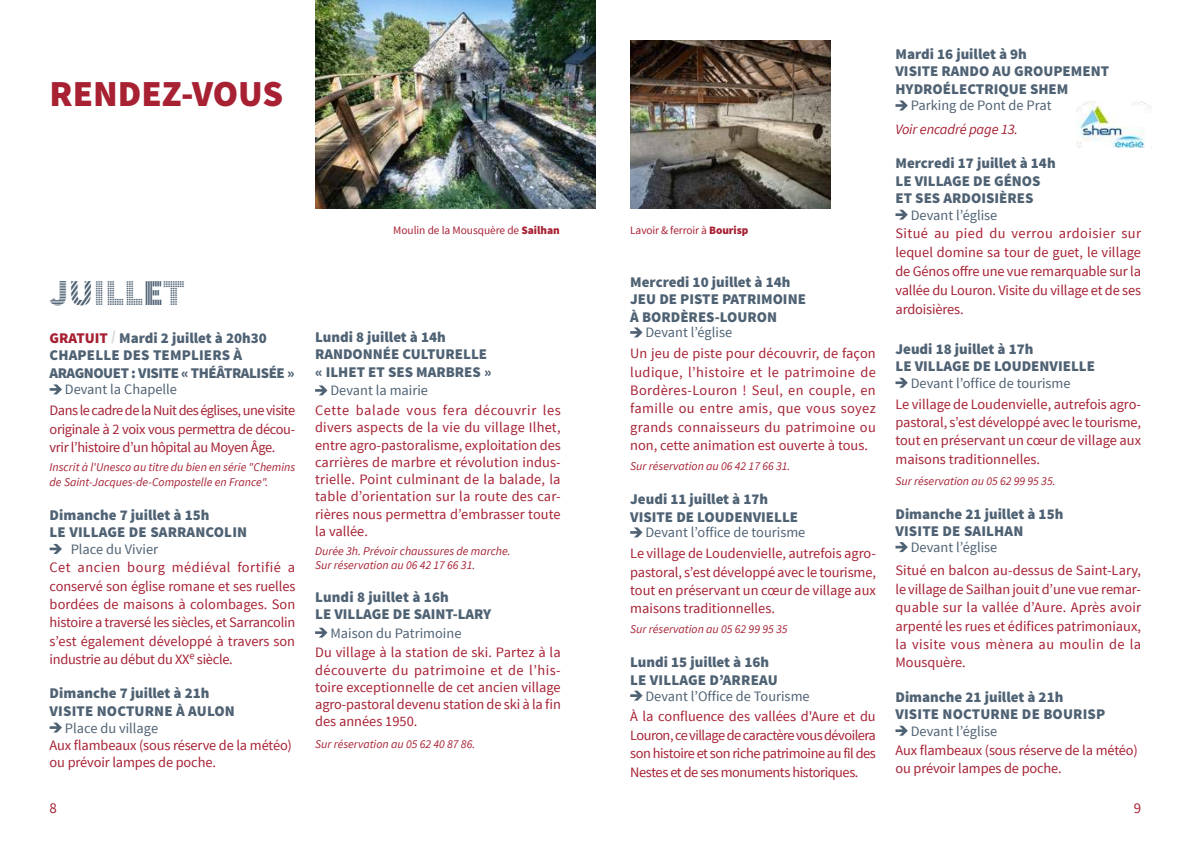
<style>
.page{position:relative;width:1191px;height:844px;background:#fff}
.page>*{position:absolute;margin:0;border:0;box-sizing:border-box;transform-origin:0 0}
.t1{font:900 36.75px "Source Sans Pro";color:#a72133}
.t2{font:36.75px "Source Sans Pro DISPLAY";color:#4f6274}
.t3{font:900 14.88px/17.5px "Source Sans Pro";color:#4f6274}
.t4{font:14.88px "Source Sans Pro";color:#a72133}
.t5{font:14.35px/18.4px "Source Sans Pro";letter-spacing:-.01em;color:#a72133;text-align:justify}
.t6{font:14.35px "Source Sans Pro";color:#4f6274}
.t7{font:italic 14.35px "Source Sans Pro";letter-spacing:-.01em;color:#a72133}
.t8{font:italic 11.9px/14.3px "Source Sans Pro";color:#a72133}
.t9{font:11.38px "Source Sans Pro";letter-spacing:-.005em;color:#a72133}
.s1{color:#a72133}
.s2{color:#dadad9}
.s3{font-weight:900}
</style>
<div class="page">
<svg style="left:50px;top:384px;width:12px;height:10px"></svg>
<svg style="left:50px;top:544px;width:12px;height:9px"></svg>
<svg style="left:50px;top:722px;width:12px;height:10px"></svg>
<svg style="left:315px;top:385px;width:12px;height:10px"></svg>
<svg style="left:315px;top:627px;width:12px;height:10px"></svg>
<img style="left:315px;top:0;width:280px;height:208px">
<svg style="left:630px;top:327px;width:12px;height:10px"></svg>
<svg style="left:630px;top:527px;width:12px;height:10px"></svg>
<svg style="left:630px;top:690px;width:12px;height:10px"></svg>
<img style="left:630px;top:40px;width:200px;height:168px">
<img style="left:1077px;top:101px;width:74px;height:47px">
<svg style="left:895px;top:100px;width:12px;height:10px"></svg>
<svg style="left:895px;top:210px;width:12px;height:9px"></svg>
<svg style="left:895px;top:377px;width:12px;height:10px"></svg>
<svg style="left:895px;top:542px;width:12px;height:10px"></svg>
<svg style="left:895px;top:725px;width:12px;height:10px"></svg>
<h1 class="t1" style="left:50px;top:76px;width:235px">RENDEZ-VOUS</h1>
<h1 class="t2" style="left:50px;top:274px;width:136px">JUILLET</h1>
<p class="t3" style="left:50px;top:329px;width:246px"><span class="s1">GRATUIT</span> <span class="s2">/</span> Mardi 2 juillet à 20h30<br>CHAPELLE DES TEMPLIERS À<br>ARAGNOUET : VISITE « THÉÂTRALISÉE »</p>
<p class="t6" style="left:65px;top:382px;width:114px">Devant la Chapelle</p>
<p class="t5" style="left:50px;top:401px;width:247px">Dans le cadre de la Nuit des églises, une visite originale à 2 voix vous permettra de décou&shy;vrir l’histoire d’un hôpital au Moyen Âge.</p>
<p class="t8" style="left:50px;top:461px;width:247px">Inscrit à l'Unesco au titre du bien en série "Chemins de Saint-Jacques-de-Compostelle en France".</p>
<p class="t3" style="left:50px;top:506px;width:199px">Dimanche 7 juillet à 15h<br>LE VILLAGE DE SARRANCOLIN</p>
<p class="t6" style="left:71px;top:542px;width:89px">Place du Vivier</p>
<p class="t5" style="left:50px;top:558px;width:247px">Cet ancien bourg médiéval fortifié a conservé son église romane et ses ruelles bordées de maisons à colombages. Son histoire a traversé les siècles, et Sarrancolin s’est également développé à travers son industrie au début du XX<sup>e</sup> siècle.</p>
<p class="t3" style="left:50px;top:684px;width:187px">Dimanche 7 juillet à 21h<br>VISITE NOCTURNE À AULON</p>
<p class="t6" style="left:65px;top:720px;width:95px">Place du village</p>
<p class="t5" style="left:50px;top:736px;width:244px;line-height:17.2px">Aux flambeaux (sous réserve de la météo) ou prévoir lampes de poche.</p>
<p class="t4" style="left:50px;top:800px;width:9px">8</p>
<p class="t9" style="left:393px;top:225px;width:168px">Moulin de la Mousquère de <span class="s3">Sailhan</span></p>
<p class="t3" style="left:315px;top:328px;width:178px">Lundi 8 juillet à 14h<br>RANDONNÉE CULTURELLE « ILHET ET SES MARBRES »</p>
<p class="t6" style="left:330px;top:383px;width:99px">Devant la mairie</p>
<p class="t5" style="left:315px;top:402px;width:247px;line-height:17.2px">Cette balade vous fera découvrir les divers aspects de la vie du village Ilhet, entre agro-pastoralisme, exploitation des carrières de marbre et révolution indus&shy;trielle. Point culminant de la balade, la table d’orientation sur la route des car&shy;rières nous permettra d’embrasser toute la vallée.</p>
<p class="t8" style="left:315px;top:544px;width:197px">Durée 3h. Prévoir chaussures de marche.<br>Sur réservation au 06 42 17 66 31.</p>
<p class="t3" style="left:315px;top:588px;width:178px">Lundi 8 juillet à 16h<br>LE VILLAGE DE SAINT-LARY</p>
<p class="t6" style="left:330px;top:625px;width:133px">Maison du Patrimoine</p>
<p class="t5" style="left:315px;top:644px;width:247px;line-height:17.2px">Du village à la station de ski. Partez à la découverte du patrimoine et de l’his&shy;toire exceptionnelle de cet ancien village agro-pastoral devenu station de ski à la fin des années 1950.</p>
<p class="t8" style="left:315px;top:738px;width:162px">Sur réservation au 05 62 40 87 86.</p>
<p class="t9" style="left:630px;top:225px;width:120px">Lavoir &amp; ferroir à <span class="s3">Bourisp</span></p>
<p class="t3" style="left:630px;top:273px;width:177px">Mercredi 10 juillet à 14h<br>JEU DE PISTE PATRIMOINE<br>À BORDÈRES-LOURON</p>
<p class="t6" style="left:645px;top:325px;width:88px">Devant l’église</p>
<p class="t5" style="left:630px;top:345px;width:247px">Un jeu de piste pour découvrir, de façon ludique, l’histoire et le patrimoine de Bordères-Louron ! Seul, en couple, en famille ou entre amis, que vous soyez grands connaisseurs du patrimoine ou non, cette animation est ouverte à tous.</p>
<p class="t8" style="left:630px;top:459px;width:162px">Sur réservation au 06 42 17 66 31.</p>
<p class="t3" style="left:630px;top:490px;width:169px">Jeudi 11 juillet à 17h<br>VISITE DE LOUDENVIELLE</p>
<p class="t6" style="left:645px;top:525px;width:161px">Devant l’office de tourisme</p>
<p class="t5" style="left:630px;top:544px;width:247px">Le village de Loudenvielle, autrefois agro&shy;pastoral, s’est développé avec le tourisme, tout en préservant un cœur de village aux maisons traditionnelles.</p>
<p class="t8" style="left:630px;top:622px;width:159px">Sur réservation au 05 62 99 95 35</p>
<p class="t3" style="left:630px;top:653px;width:149px">Lundi 15 juillet à 16h<br>LE VILLAGE D’ARREAU</p>
<p class="t6" style="left:645px;top:688px;width:166px">Devant l’Office de Tourisme</p>
<p class="t5" style="left:630px;top:707px;width:247px">À la confluence des vallées d'Aure et du Louron, ce village de caractère vous dévoilera son histoire et son riche patrimoine au fil des Nestes et de ses monuments historiques.</p>
<p class="t3" style="left:895px;top:45px;width:215px">Mardi 16 juillet à 9h<br>VISITE RANDO AU GROUPEMENT<br>HYDROÉLECTRIQUE SHEM</p>
<p class="t6" style="left:910px;top:99px;width:142px">Parking de Pont de Prat</p>
<p class="t7" style="left:895px;top:123px;width:124px">Voir encadré page 13.</p>
<p class="t3" style="left:895px;top:155px;width:162px">Mercredi 17 juillet à 14h<br>LE VILLAGE DE GÉNOS<br>ET SES ARDOISIÈRES</p>
<p class="t6" style="left:910px;top:208px;width:88px">Devant l’église</p>
<p class="t5" style="left:895px;top:224px;width:247px;line-height:18.9px">Situé au pied du verrou ardoisier sur lequel domine sa tour de guet, le village de Génos offre une vue remarquable sur la vallée du Louron. Visite du village et de ses ardoisières.</p>
<p class="t3" style="left:895px;top:340px;width:201px">Jeudi 18 juillet à 17h<br>LE VILLAGE DE LOUDENVIELLE</p>
<p class="t6" style="left:910px;top:376px;width:161px">Devant l’office de tourisme</p>
<p class="t5" style="left:895px;top:395px;width:247px">Le village de Loudenvielle, autrefois agro&shy;pastoral, s’est développé avec le tourisme, tout en préservant un cœur de village aux maisons traditionnelles.</p>
<p class="t8" style="left:895px;top:474px;width:162px">Sur réservation au 05 62 99 95 35.</p>
<p class="t3" style="left:895px;top:505px;width:169px">Dimanche 21 juillet à 15h<br>VISITE DE SAILHAN</p>
<p class="t6" style="left:910px;top:540px;width:88px">Devant l’église</p>
<p class="t5" style="left:895px;top:562px;width:247px">Situé en balcon au-dessus de Saint-Lary, le village de Sailhan jouit d’une vue remar&shy;quable sur la vallée d’Aure. Après avoir arpenté les rues et édifices patrimoniaux, la visite vous mènera au moulin de la Mousquère.</p>
<p class="t3" style="left:895px;top:688px;width:211px">Dimanche 21 juillet à 21h<br>VISITE NOCTURNE DE BOURISP</p>
<p class="t6" style="left:910px;top:723px;width:88px">Devant l’église</p>
<p class="t5" style="left:895px;top:742px;width:244px;line-height:17.2px">Aux flambeaux (sous réserve de la météo) ou prévoir lampes de poche.</p>
<p class="t4" style="left:1134px;top:800px;width:9px">9</p>
</div>
